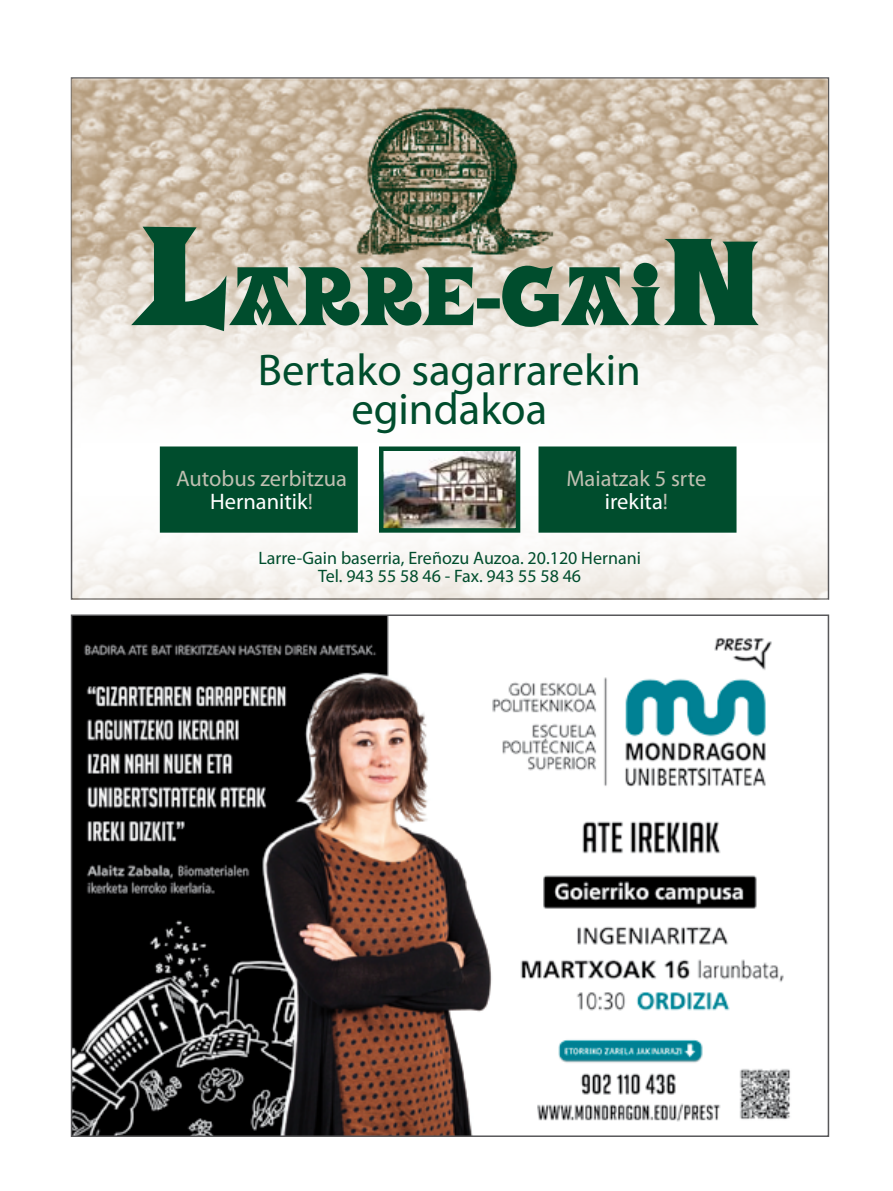
<style>
.page{position:relative;width:893px;height:1191px;background:#fff}
.page>*{position:absolute;margin:0;border:0;box-sizing:border-box;transform-origin:0 0}
.t1{font:72.3px "VASCA";color:#004d2d}
.t2{font:44.55px/39.2px "Myriad Pro";color:#004d2d;text-align:center}
.t3{font:22.5px/22.5px "Myriad Pro";color:#bfbfb1;text-align:center}
.t4{font:18px/18px "Myriad Pro";color:#004d2d;text-align:center}
.s1{font-size:126.45px}
.s2{font-size:108.3px}
.s3{color:#fff}
</style>
<div class="page">
<img style="left:72px;top:78px;width:755px;height:381px">
<img style="left:72px;top:481px;width:755px;height:119px">
<img style="left:343px;top:107px;width:215px;height:148px">
<img style="left:384px;top:451px;width:131px;height:76px">
<div style="left:379px;top:446px;width:141px;height:86px;border:4px solid #004d2d"></div>
<div style="left:160px;top:446px;width:198px;height:86px;background:#004d2d;border:4px solid #004d2d"></div>
<div style="left:538px;top:446px;width:198px;height:86px;background:#004d2d;border:4px solid #004d2d"></div>
<img style="left:74px;top:617px;width:717px;height:517px">
<h1 class="t1" style="left:132px;top:263px;width:632px"><span class="s1">L</span>ARRE-GAI<span class="s2">N</span></h1>
<h2 class="t2" style="left:258px;top:350px;width:385px">Bertako sagarrarekin egindakoa</h2>
<p class="t3" style="left:176px;top:467px;width:173px">Autobus zerbitzua<br><span class="s3">Hernanitik</span>!</p>
<p class="t3" style="left:566px;top:467px;width:142px">Maiatzak 5 srte <span class="s3">irekita</span>!</p>
<p class="t4" style="left:258px;top:549px;width:384px">Larre-Gain baserria, Ereñozu Auzoa. 20.120 Hernani<br>Tel. 943 55 58 46 - Fax. 943 55 58 46</p>
</div>
